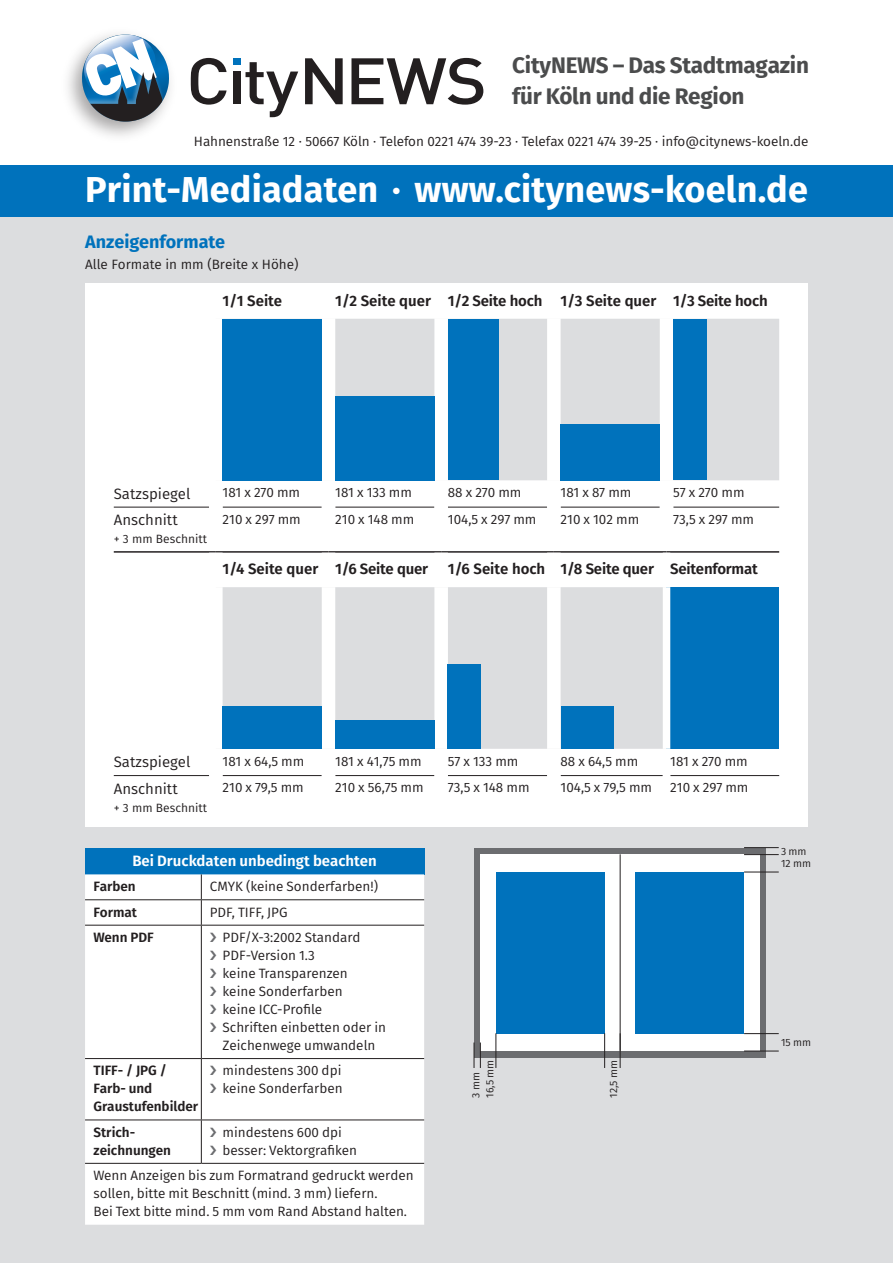
<style>
.page{position:relative;width:893px;height:1263px;background:#fff}
.page>*{position:absolute;margin:0;border:0;box-sizing:border-box;transform-origin:0 0}
.t1{font:700 36px "Fira Sans";letter-spacing:.005em;color:#fff}
.t2{font:700 22.5px/31.5px "Fira Sans";letter-spacing:-.01em;color:#4b4c4d}
.t3{font:700 18px "Fira Sans";color:#0072bc}
.t4{font:600 15px "Fira Sans";letter-spacing:-.015em;color:#231f20}
.t5{font:15px "Fira Sans";color:#231f20}
.t6{font:600 15px "Fira Sans";color:#fff}
.t7{font:13.5px/18px "Fira Sans";color:#231f20}
.t8{font:600 13.5px/18px "Fira Sans";color:#231f20}
.t9{font:12px "Fira Sans";color:#231f20}
.t10{font:10.5px/13.8px "Fira Sans";color:#231f20}
</style>
<div class="page">
<div style="left:0;top:208px;width:893px;height:1055px;background:#dcdddf"></div>
<div style="left:0;top:166px;width:893px;height:51px;background:#0072bc"></div>
<svg style="left:191px;top:58px;width:36px;height:47px"></svg>
<div style="left:233px;top:72px;width:7px;height:32px;background:#231f20"></div>
<svg style="left:246px;top:62px;width:52px;height:55px"></svg>
<svg style="left:305px;top:58px;width:38px;height:46px"></svg>
<svg style="left:351px;top:58px;width:132px;height:47px"></svg>
<div style="left:233px;top:58px;width:7px;height:7px;background:#0072bc"></div>
<img style="left:68px;top:34px;width:78px;height:102px">
<svg style="left:76px;top:35px;width:94px;height:93px"></svg>
<div style="left:85px;top:283px;width:723px;height:544px;background:#fff"></div>
<div style="left:335px;top:319px;width:444px;height:161px;background:#dcdddf"></div>
<div style="left:223px;top:587px;width:440px;height:162px;background:#dcdddf"></div>
<div style="left:666px;top:587px;width:113px;height:162px;background:#0072bc"></div>
<hr style="left:114px;top:507px;width:95px;height:1px;background:#231f20">
<hr style="left:223px;top:507px;width:99px;height:1px;background:#231f20">
<hr style="left:335px;top:507px;width:99px;height:1px;background:#231f20">
<hr style="left:448px;top:507px;width:99px;height:1px;background:#231f20">
<hr style="left:561px;top:507px;width:99px;height:1px;background:#231f20">
<hr style="left:673px;top:507px;width:106px;height:1px;background:#231f20">
<hr style="left:114px;top:775px;width:95px;height:1px;background:#231f20">
<hr style="left:223px;top:775px;width:99px;height:1px;background:#231f20">
<hr style="left:335px;top:775px;width:99px;height:1px;background:#231f20">
<hr style="left:448px;top:775px;width:99px;height:1px;background:#231f20">
<hr style="left:561px;top:775px;width:102px;height:1px;background:#231f20">
<hr style="left:670px;top:775px;width:109px;height:1px;background:#231f20">
<div style="left:434px;top:319px;width:14px;height:161px;background:#fff"></div>
<div style="left:547px;top:319px;width:14px;height:161px;background:#fff"></div>
<div style="left:660px;top:319px;width:13px;height:161px;background:#fff"></div>
<hr style="left:114px;top:551px;width:102px;height:2px;background:#231f20">
<hr style="left:216px;top:551px;width:112px;height:2px;background:#231f20">
<hr style="left:328px;top:551px;width:113px;height:2px;background:#231f20">
<hr style="left:441px;top:551px;width:113px;height:2px;background:#231f20">
<hr style="left:554px;top:551px;width:112px;height:2px;background:#231f20">
<hr style="left:666px;top:551px;width:113px;height:2px;background:#231f20">
<div style="left:322px;top:587px;width:13px;height:162px;background:#fff"></div>
<div style="left:434px;top:587px;width:14px;height:162px;background:#fff"></div>
<div style="left:547px;top:587px;width:14px;height:162px;background:#fff"></div>
<div style="left:663px;top:587px;width:7px;height:162px;background:#fff"></div>
<div style="left:223px;top:319px;width:99px;height:161px;background:#0072bc"></div>
<div style="left:335px;top:396px;width:99px;height:84px;background:#0072bc"></div>
<div style="left:448px;top:320px;width:51px;height:160px;background:#0072bc"></div>
<div style="left:561px;top:424px;width:99px;height:56px;background:#0072bc"></div>
<div style="left:673px;top:320px;width:33px;height:160px;background:#0072bc"></div>
<div style="left:223px;top:706px;width:99px;height:43px;background:#0072bc"></div>
<div style="left:335px;top:721px;width:99px;height:28px;background:#0072bc"></div>
<div style="left:448px;top:664px;width:33px;height:85px;background:#0072bc"></div>
<div style="left:561px;top:706px;width:53px;height:43px;background:#0072bc"></div>
<div style="left:474px;top:848px;width:292px;height:209px;background:#6c6d70"></div>
<div style="left:481px;top:854px;width:139px;height:197px;background:#fff"></div>
<div style="left:620px;top:854px;width:140px;height:197px;background:#fff"></div>
<div style="left:496px;top:872px;width:109px;height:161px;background:#0072bc"></div>
<div style="left:636px;top:872px;width:108px;height:161px;background:#0072bc"></div>
<svg style="left:474px;top:1042px;width:7px;height:26px"></svg>
<hr style="left:496px;top:1033px;width:1px;height:35px;background:#231f20">
<hr style="left:604px;top:1033px;width:1px;height:35px;background:#231f20">
<hr style="left:620px;top:1033px;width:1px;height:35px;background:#231f20">
<hr style="left:620px;top:854px;width:1px;height:197px;background:#231f20">
<hr style="left:744px;top:872px;width:35px;height:1px;background:#231f20">
<hr style="left:744px;top:1051px;width:35px;height:1px;background:#231f20">
<hr style="left:744px;top:854px;width:35px;height:1px;background:#231f20">
<hr style="left:744px;top:847px;width:35px;height:1px;background:#231f20">
<hr style="left:744px;top:1033px;width:35px;height:1px;background:#231f20">
<div style="left:85px;top:848px;width:339px;height:26px;background:#0072bc"></div>
<div style="left:85px;top:874px;width:339px;height:351px;background:#fff"></div>
<hr style="left:85px;top:899px;width:116px;height:1px;background:#231f20">
<hr style="left:201px;top:899px;width:223px;height:1px;background:#231f20">
<svg style="left:201px;top:874px;width:1px;height:51px"></svg>
<hr style="left:85px;top:925px;width:116px;height:1px;background:#231f20">
<hr style="left:201px;top:925px;width:223px;height:1px;background:#231f20">
<hr style="left:201px;top:925px;width:1px;height:133px;background:#231f20">
<hr style="left:201px;top:1059px;width:1px;height:60px;background:#231f20">
<hr style="left:85px;top:1058px;width:116px;height:1px;background:#231f20">
<hr style="left:201px;top:1058px;width:223px;height:1px;background:#231f20">
<hr style="left:85px;top:1119px;width:116px;height:1px;background:#231f20">
<hr style="left:201px;top:1119px;width:223px;height:1px;background:#231f20">
<hr style="left:201px;top:1120px;width:1px;height:43px;background:#231f20">
<hr style="left:85px;top:1163px;width:116px;height:1px;background:#231f20">
<hr style="left:201px;top:1163px;width:223px;height:1px;background:#231f20">
<svg style="left:210px;top:932px;width:6px;height:10px"></svg>
<svg style="left:210px;top:950px;width:6px;height:10px"></svg>
<svg style="left:210px;top:968px;width:6px;height:10px"></svg>
<svg style="left:210px;top:986px;width:6px;height:10px"></svg>
<svg style="left:210px;top:1004px;width:6px;height:10px"></svg>
<svg style="left:210px;top:1022px;width:6px;height:10px"></svg>
<svg style="left:210px;top:1066px;width:6px;height:9px"></svg>
<svg style="left:210px;top:1084px;width:6px;height:9px"></svg>
<svg style="left:210px;top:1127px;width:6px;height:10px"></svg>
<svg style="left:210px;top:1145px;width:6px;height:10px"></svg>
<h2 class="t2" style="left:512px;top:48px;width:298px">CityNEWS – Das Stadtmagazin für Köln und die Region</h2>
<p class="t7" style="left:194px;top:131px;width:616px">Hahnenstraße 12 · 50667 Köln · Telefon 0221 474 39-23 · Telefax 0221 474 39-25 · info@citynews-koeln.de</p>
<h1 class="t1" style="left:85px;top:159px;width:724px">Print-Mediadaten · www.citynews-koeln.de</h1>
<h3 class="t3" style="left:85px;top:227px;width:142px">Anzeigenformate</h3>
<p class="t7" style="left:85px;top:254px;width:215px">Alle Formate in mm (Breite x Höhe)</p>
<p class="t4" style="left:223px;top:288px;width:61px">1/1 Seite</p>
<p class="t4" style="left:335px;top:288px;width:434px">1/2 Seite quer 1/2 Seite hoch 1/3 Seite quer 1/3 Seite hoch</p>
<p class="t5" style="left:114px;top:482px;width:78px">Satzspiegel</p>
<p class="t7" style="left:223px;top:483px;width:79px">181 x 270 mm</p>
<p class="t7" style="left:335px;top:483px;width:78px">181 x 133 mm</p>
<p class="t7" style="left:448px;top:483px;width:75px">88 x 270 mm</p>
<p class="t7" style="left:561px;top:483px;width:72px">181 x 87 mm</p>
<p class="t7" style="left:673px;top:483px;width:73px">57 x 270 mm</p>
<p class="t5" style="left:114px;top:509px;width:65px">Anschnitt</p>
<p class="t9" style="left:114px;top:530px;width:95px">+ 3 mm Beschnitt</p>
<p class="t7" style="left:223px;top:510px;width:80px">210 x 297 mm</p>
<p class="t7" style="left:335px;top:510px;width:81px">210 x 148 mm</p>
<p class="t7" style="left:448px;top:510px;width:90px">104,5 x 297 mm</p>
<p class="t7" style="left:561px;top:510px;width:80px">210 x 102 mm</p>
<p class="t7" style="left:673px;top:510px;width:82px">73,5 x 297 mm</p>
<p class="t4" style="left:223px;top:557px;width:207px">1/4 Seite quer 1/6 Seite quer</p>
<p class="t4" style="left:448px;top:557px;width:311px">1/6 Seite hoch 1/8 Seite quer Seitenformat</p>
<p class="t5" style="left:114px;top:751px;width:78px">Satzspiegel</p>
<p class="t7" style="left:223px;top:752px;width:83px">181 x 64,5 mm</p>
<p class="t7" style="left:335px;top:752px;width:88px">181 x 41,75 mm</p>
<p class="t7" style="left:448px;top:752px;width:72px">57 x 133 mm</p>
<p class="t7" style="left:561px;top:752px;width:79px">88 x 64,5 mm</p>
<p class="t7" style="left:670px;top:752px;width:79px">181 x 270 mm</p>
<p class="t5" style="left:114px;top:777px;width:65px">Anschnitt</p>
<p class="t9" style="left:114px;top:799px;width:95px">+ 3 mm Beschnitt</p>
<p class="t7" style="left:223px;top:778px;width:83px">210 x 79,5 mm</p>
<p class="t7" style="left:335px;top:778px;width:90px">210 x 56,75 mm</p>
<p class="t7" style="left:448px;top:778px;width:83px">73,5 x 148 mm</p>
<p class="t7" style="left:561px;top:778px;width:93px">104,5 x 79,5 mm</p>
<p class="t7" style="left:670px;top:778px;width:80px">210 x 297 mm</p>
<p class="t6" style="left:132px;top:848px;width:246px">Bei Druckdaten unbedingt beachten</p>
<p class="t8" style="left:94px;top:877px;width:44px">Farben</p>
<p class="t7" style="left:210px;top:877px;width:170px">CMYK (keine Sonderfarben!)</p>
<p class="t8" style="left:94px;top:902px;width:45px">Format</p>
<p class="t7" style="left:210px;top:903px;width:79px">PDF, TIFF, JPG</p>
<p class="t8" style="left:94px;top:927px;width:62px">Wenn PDF</p>
<p class="t7" style="left:223px;top:928px;width:165px">PDF/X-3:2002 Standard<br>PDF-Version 1.3<br>keine Transparenzen<br>keine Sonderfarben<br>keine ICC-Profile<br>Schriften einbetten oder in<br>Zeichenwege umwandeln</p>
<p class="t8" style="left:94px;top:1061px;width:106px">TIFF- / JPG /<br>Farb- und<br>Graustufenbilder</p>
<p class="t7" style="left:223px;top:1061px;width:122px">mindestens 300 dpi keine Sonderfarben</p>
<p class="t8" style="left:94px;top:1122px;width:79px">Strich&shy;zeichnungen</p>
<p class="t7" style="left:223px;top:1123px;width:136px">mindestens 600 dpi besser: Vektorgrafiken</p>
<p class="t7" style="left:94px;top:1166px;width:322px">Wenn Anzeigen bis zum Formatrand gedruckt werden sollen, bitte mit Beschnitt (mind. 3 mm) liefern.<br>Bei Text bitte mind. 5 mm vom Rand Abstand halten.</p>
<p class="t10" style="left:469px;top:1098px;width:40px;rotate:-90deg">3 mm<br>16,5 mm</p>
<p class="t10" style="left:606px;top:1098px;width:39px;rotate:-90deg">12,5 mm</p>
<p class="t10" style="left:781px;top:844px;width:27px">3 mm</p>
<p class="t10" style="left:781px;top:856px;width:32px">12 mm</p>
<p class="t10" style="left:781px;top:1035px;width:32px">15 mm</p>
</div>
